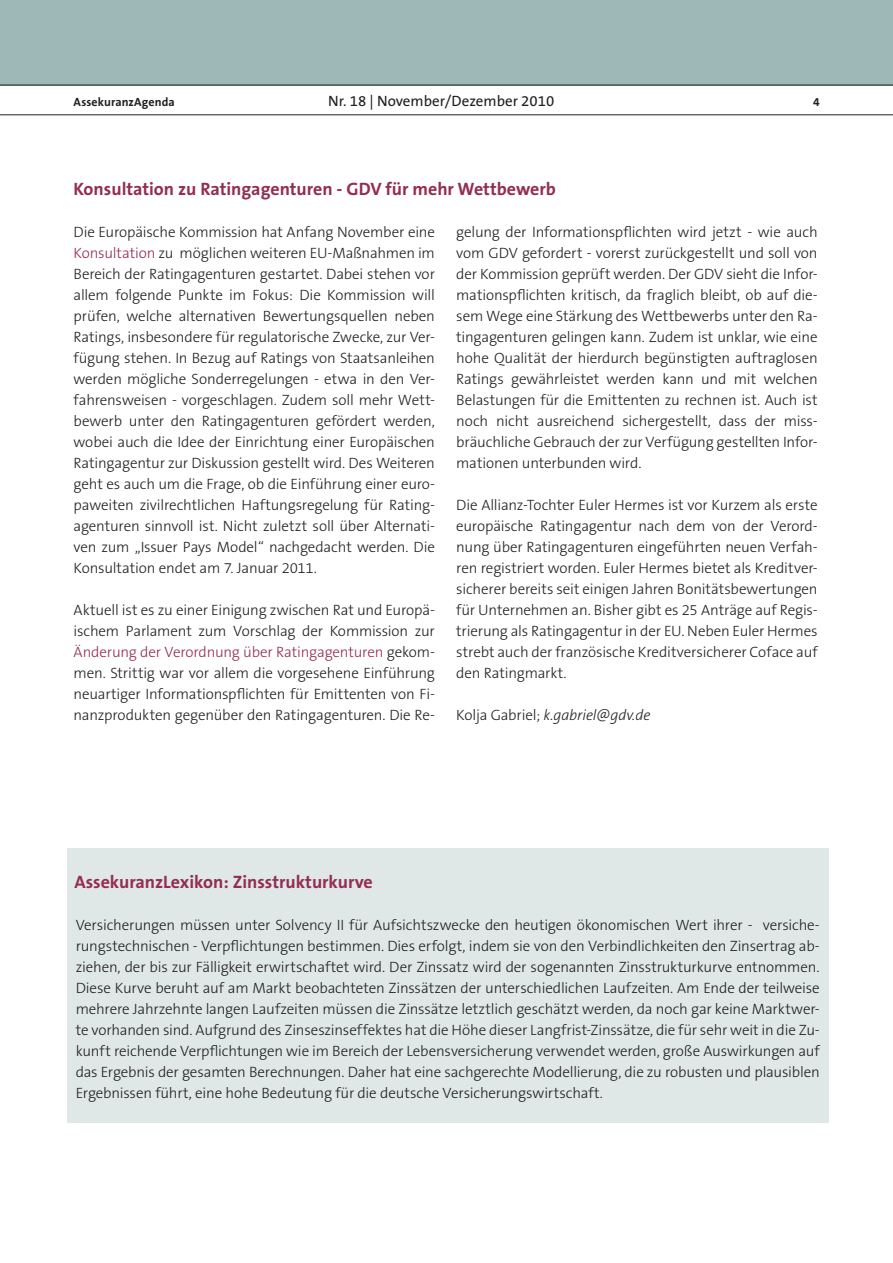
<style>
.page{position:relative;width:893px;height:1263px;background:#fff}
.page>*{position:absolute;margin:0;border:0;box-sizing:border-box;transform-origin:0 0}
.t1{font:700 18px "The Sans B7";color:#942d53}
.t2{font:300 15px/21px "The Sans B3";letter-spacing:-.01em;color:#231f20;text-align:justify}
.t3{font:italic 300 15px "The Sans B3";letter-spacing:-.005em;color:#231f20}
.t4{font:15px "The Sans B5 Plain";color:#231f20}
.t5{font:700 12px "The Sans B7";letter-spacing:.01em;color:#231f20}
.s1{color:#942d53}
.s2{font-style:normal}
</style>
<div class="page">
<div style="left:0;top:0;width:893px;height:85px;background:#9db8b7"></div>
<hr style="left:0;top:85px;width:893px;height:1px;background:#231f20">
<hr style="left:0;top:114px;width:893px;height:1px;background:#231f20">
<div style="left:67px;top:848px;width:761px;height:275px;background:#dfe7e7"></div>
<p class="t5" style="left:74px;top:95px;width:103px">AssekuranzAgenda</p>
<p class="t4" style="left:328px;top:93px;width:228px">Nr. 18 | November/Dezember 2010</p>
<p class="t5" style="left:813px;top:95px;width:8px">4</p>
<p class="t1" style="left:74px;top:179px;width:484px">Konsultation zu Ratingagenturen - GDV für mehr Wettbewerb</p>
<p class="t2" style="left:74px;top:222px;width:363px">Die Europäische Kommission hat Anfang November eine <span class="s1">Konsultation</span> zu möglichen weiteren EU-Maßnahmen im Bereich der Ratingagenturen gestartet. Dabei stehen vor allem folgende Punkte im Fokus: Die Kommission will prüfen, welche alternativen Bewertungsquellen neben Ratings, insbesondere für regulatorische Zwecke, zur Ver&shy;fügung stehen. In Bezug auf Ratings von Staatsanleihen werden mögliche Sonderregelungen - etwa in den Ver&shy;fahrensweisen - vorgeschlagen. Zudem soll mehr Wett&shy;bewerb unter den Ratingagenturen gefördert werden, wobei auch die Idee der Einrichtung einer Europäischen Ratingagentur zur Diskussion gestellt wird. Des Weiteren geht es auch um die Frage, ob die Einführung einer euro&shy;paweiten zivilrechtlichen Haftungsregelung für Rating&shy;agenturen sinnvoll ist. Nicht zuletzt soll über Alternati&shy;ven zum „Issuer Pays Model“ nachgedacht werden. Die Konsultation endet am 7. Januar 2011.</p>
<p class="t2" style="left:74px;top:600px;width:363px">Aktuell ist es zu einer Einigung zwischen Rat und Europä&shy;ischem Parlament zum Vorschlag der Kommission zur <span class="s1">Änderung der Verordnung über Ratingagenturen</span> gekom&shy;men. Strittig war vor allem die vorgesehene Einführung neuartiger Informationspflichten für Emittenten von Fi&shy;nanzprodukten gegenüber den Ratingagenturen. Die Re-</p>
<p class="t2" style="left:456px;top:222px;width:363px">gelung der Informationspflichten wird jetzt - wie auch vom GDV gefordert - vorerst zurückgestellt und soll von der Kommission geprüft werden. Der GDV sieht die Infor&shy;mationspflichten kritisch, da fraglich bleibt, ob auf die&shy;sem Wege eine Stärkung des Wettbewerbs unter den Ra&shy;tingagenturen gelingen kann. Zudem ist unklar, wie eine hohe Qualität der hierdurch begünstigten auftraglosen Ratings gewährleistet werden kann und mit welchen Belastungen für die Emittenten zu rechnen ist. Auch ist noch nicht ausreichend sichergestellt, dass der miss&shy;bräuchliche Gebrauch der zur Verfügung gestellten Infor&shy;mationen unterbunden wird.</p>
<p class="t2" style="left:456px;top:495px;width:363px">Die Allianz-Tochter Euler Hermes ist vor Kurzem als erste europäische Ratingagentur nach dem von der Verord&shy;nung über Ratingagenturen eingeführten neuen Verfah&shy;ren registriert worden. Euler Hermes bietet als Kreditver&shy;sicherer bereits seit einigen Jahren Bonitätsbewertungen für Unternehmen an. Bisher gibt es 25 Anträge auf Regis&shy;trierung als Ratingagentur in der EU. Neben Euler Hermes strebt auch der französische Kreditversicherer Coface auf den Ratingmarkt.</p>
<p class="t3" style="left:456px;top:707px;width:196px"><span class="s2">Kolja Gabriel;</span> k.gabriel@gdv.de</p>
<p class="t1" style="left:74px;top:873px;width:300px">AssekuranzLexikon: Zinsstrukturkurve</p>
<p class="t2" style="left:76px;top:915px;width:746px">Versicherungen müssen unter Solvency II für Aufsichtszwecke den heutigen ökonomischen Wert ihrer - versiche&shy;rungstechnischen - Verpflichtungen bestimmen. Dies erfolgt, indem sie von den Verbindlichkeiten den Zinsertrag ab&shy;ziehen, der bis zur Fälligkeit erwirtschaftet wird. Der Zinssatz wird der sogenannten Zinsstrukturkurve entnommen.<br>Diese Kurve beruht auf am Markt beobachteten Zinssätzen der unterschiedlichen Laufzeiten. Am Ende der teilweise mehrere Jahrzehnte langen Laufzeiten müssen die Zinssätze letztlich geschätzt werden, da noch gar keine Marktwer&shy;te vorhanden sind. Aufgrund des Zinseszinseffektes hat die Höhe dieser Langfrist-Zinssätze, die für sehr weit in die Zu&shy;kunft reichende Verpflichtungen wie im Bereich der Lebensversicherung verwendet werden, große Auswirkungen auf das Ergebnis der gesamten Berechnungen. Daher hat eine sachgerechte Modellierung, die zu robusten und plausiblen Ergebnissen führt, eine hohe Bedeutung für die deutsche Versicherungswirtschaft.</p>
</div>
